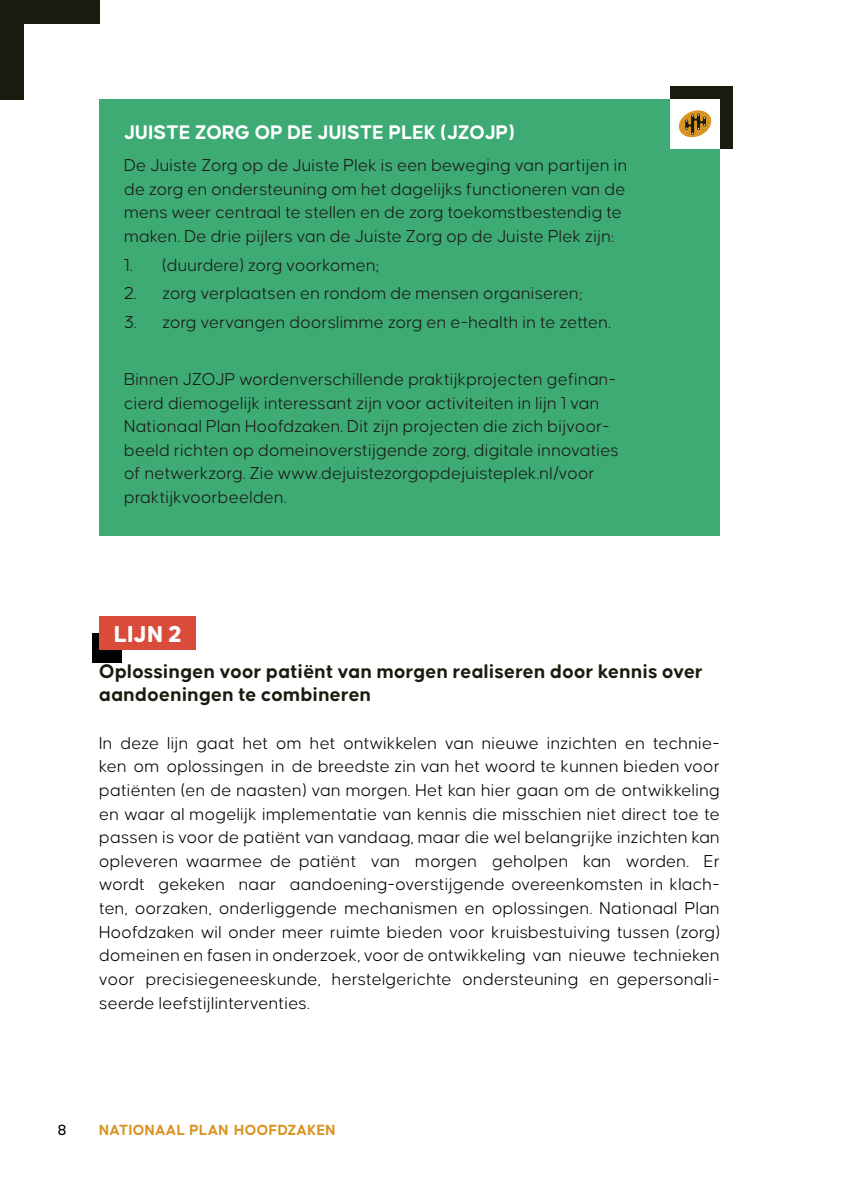
<style>
.page{position:relative;width:844px;height:1191px;background:#fff}
.page>*{position:absolute;margin:0;border:0;box-sizing:border-box;transform-origin:0 0}
.t1{font:800 24.5px "Causten Round";color:#fff}
.t2{font:700 21px/23.6px "Causten Round";letter-spacing:.01em;color:#1a1a0f}
.t3{font:700 21px "Causten Round";letter-spacing:.01em;color:#fff}
.t4{font:300 18.38px/23.6px "Causten Round";letter-spacing:.01em;color:#000;text-align:justify}
.t5{font:300 18.38px/23.6px "Causten Round";letter-spacing:.01em;color:#1a1a0f}
.t6{font:700 15.75px "Causten Round";letter-spacing:.02em;color:#d89422}
.t7{font:500 15.75px "Causten Round";color:#000}
</style>
<div class="page">
<div style="left:0;top:0;width:99px;height:99px;background:#1a1a0f"></div>
<div style="left:25px;top:25px;width:794px;height:1141px;background:#fff"></div>
<div style="left:92px;top:632px;width:30px;height:30px;background:#000"></div>
<div style="left:99px;top:616px;width:97px;height:34px;background:#d94b3a"></div>
<div style="left:99px;top:99px;width:620px;height:436px;background:#3eaa74"></div>
<div style="left:670px;top:87px;width:62px;height:62px;background:#1a1a0f"></div>
<div style="left:670px;top:99px;width:49px;height:50px;background:#fff"></div>
<svg style="left:678px;top:110px;width:33px;height:28px"></svg>
<p class="t3" style="left:124px;top:120px;width:392px">JUISTE ZORG OP DE JUISTE PLEK (JZOJP)</p>
<p class="t5" style="left:124px;top:153px;width:504px">De Juiste Zorg op de Juiste Plek is een beweging van partijen in de zorg en ondersteuning om het dagelijks functioneren van de mens weer centraal te stellen en de zorg toekomstbestendig te maken. De drie pijlers van de Juiste Zorg op de Juiste Plek zijn:</p>
<p class="t5" style="left:124px;top:253px;width:256px">1. (duurdere) zorg voorkomen;</p>
<p class="t5" style="left:124px;top:281px;width:459px">2. zorg verplaatsen en rondom de mensen organiseren;</p>
<p class="t5" style="left:124px;top:310px;width:488px">3. zorg vervangen doorslimme zorg en e-health in te zetten.</p>
<p class="t5" style="left:124px;top:367px;width:496px">Binnen JZOJP wordenverschillende praktijkprojecten gefinan&shy;cierd diemogelijk interessant zijn voor activiteiten in lijn 1 van Nationaal Plan Hoofdzaken. Dit zijn projecten die zich bijvoor&shy;beeld richten op domeinoverstijgende zorg, digitale innovaties of netwerkzorg. Zie www.dejuistezorgopdejuisteplek.nl/voor praktijkvoorbeelden.</p>
<h1 class="t1" style="left:114px;top:620px;width:69px">LIJN 2</h1>
<p class="t2" style="left:99px;top:659px;width:605px">Oplossingen voor patiënt van morgen realiseren door kennis over aandoeningen te combineren</p>
<p class="t4" style="left:99px;top:731px;width:622px">In deze lijn gaat het om het ontwikkelen van nieuwe inzichten en technie&shy;ken om oplossingen in de breedste zin van het woord te kunnen bieden voor patiënten (en de naasten) van morgen. Het kan hier gaan om de ontwikkeling en waar al mogelijk implementatie van kennis die misschien niet direct toe te passen is voor de patiënt van vandaag, maar die wel belangrijke inzichten kan opleveren waarmee de patiënt van morgen geholpen kan worden. Er wordt gekeken naar aandoening-overstijgende overeenkomsten in klach&shy;ten, oorzaken, onderliggende mechanismen en oplossingen. Nationaal Plan Hoofdzaken wil onder meer ruimte bieden voor kruisbestuiving tussen (zorg) domeinen en fasen in onderzoek, voor de ontwikkeling van nieuwe technieken voor precisiegeneeskunde, herstelgerichte ondersteuning en gepersonali&shy;seerde leefstijlinterventies.</p>
<p class="t7" style="left:58px;top:1121px;width:10px">8</p>
<p class="t6" style="left:99px;top:1121px;width:238px">NATIONAAL PLAN HOOFDZAKEN</p>
</div>
